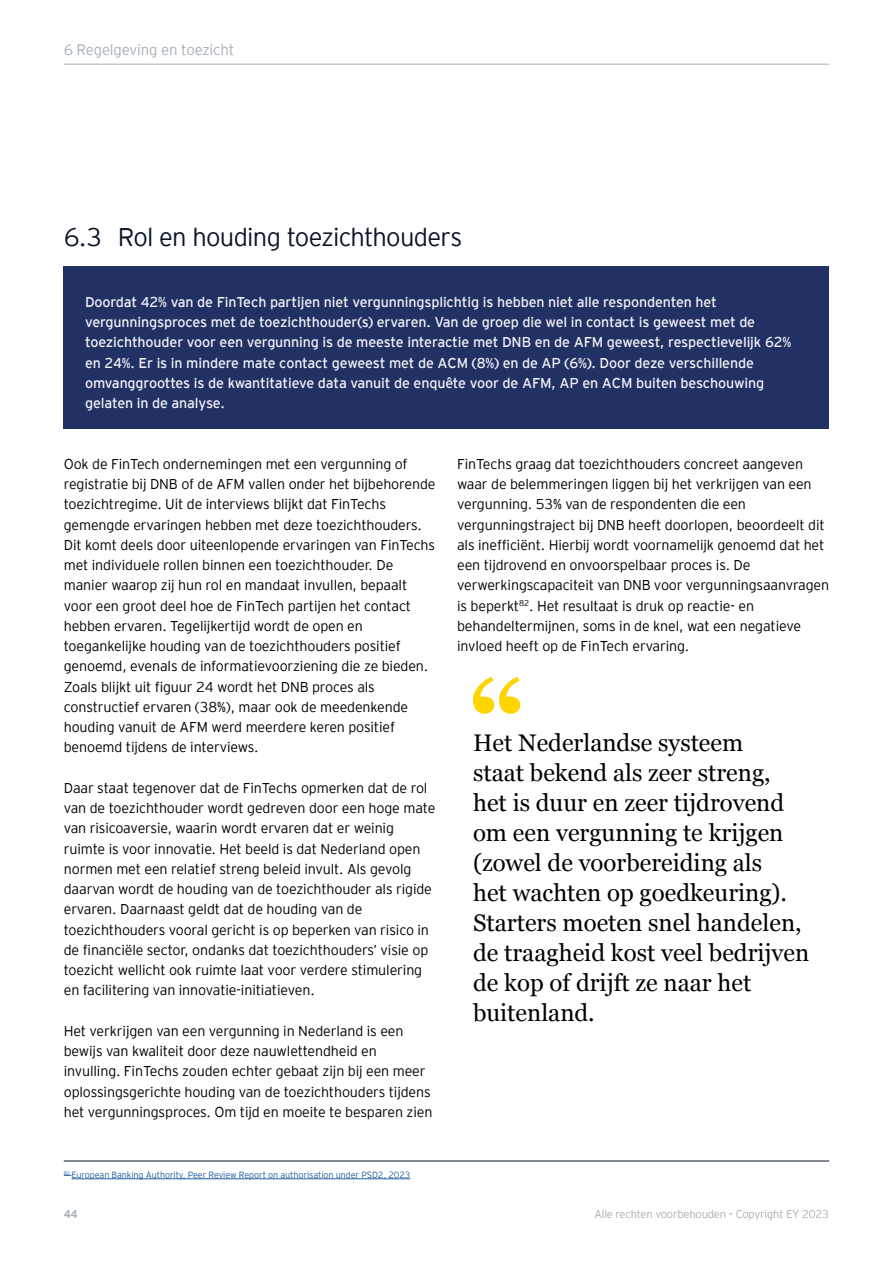
<style>
.page{position:relative;width:893px;height:1263px;background:#fff}
.page>*{position:absolute;margin:0;border:0;box-sizing:border-box;transform-origin:0 0}
.t1{font:300 25.5px "EY Interstate";letter-spacing:-.03em;color:#0a1627}
.t2{font:24px/30px "Georgia";color:#000}
.t3{font:300 15px "EY Interstate";letter-spacing:-.01em;color:#a7afb5}
.t4{font:300 14.25px/20.2px "EY Interstate";letter-spacing:-.01em;color:#000}
.t5{font:14.25px/20.2px "EY Interstate";letter-spacing:-.01em;color:#f1f0f5}
.t6{font:300 11.25px "EY Interstate";letter-spacing:-.02em;color:#a7afb5}
.t7{font:700 11.25px "EY Interstate";color:#a7afb5}
.t8{font:300 9px "EY Interstate";letter-spacing:-.01em;color:#215e9e}
</style>
<div class="page">
<hr style="left:64px;top:64px;width:765px;height:1px;background:#a7afb5">
<div style="left:64px;top:266px;width:765px;height:163px;background:#213164"></div>
<hr style="left:64px;top:1161px;width:765px;height:1px;background:#0a1627">
<hr style="left:71px;top:1178px;width:339px;height:1px;background:#215e9e">
<svg style="left:473px;top:677px;width:47px;height:37px"></svg>
<p class="t3" style="left:64px;top:39px;width:172px">6 Regelgeving en toezicht</p>
<h1 class="t1" style="left:64px;top:219px;width:400px">6.3 Rol en houding toezichthouders</h1>
<p class="t5" style="left:85px;top:291px;width:708px">Doordat 42% van de FinTech partijen niet vergunningsplichtig is hebben niet alle respondenten het vergunningsproces met de toezichthouder(s) ervaren. Van de groep die wel in contact is geweest met de toezichthouder voor een vergunning is de meeste interactie met DNB en de AFM geweest, respectievelijk 62% en 24%. Er is in mindere mate contact geweest met de ACM (8%) en de AP (6%). Door deze verschillende omvanggroottes is de kwantitatieve data vanuit de enquête voor de AFM, AP en ACM buiten beschouwing gelaten in de analyse.</p>
<p class="t4" style="left:64px;top:453px;width:373px">Ook de FinTech ondernemingen met een vergunning of registratie bij DNB of de AFM vallen onder het bijbehorende toezichtregime. Uit de interviews blijkt dat FinTechs gemengde ervaringen hebben met deze toezichthouders.<br>Dit komt deels door uiteenlopende ervaringen van FinTechs met individuele rollen binnen een toezichthouder. De manier waarop zij hun rol en mandaat invullen, bepaalt voor een groot deel hoe de FinTech partijen het contact hebben ervaren. Tegelijkertijd wordt de open en toegankelijke houding van de toezichthouders positief genoemd, evenals de informatievoorziening die ze bieden.<br>Zoals blijkt uit figuur 24 wordt het DNB proces als constructief ervaren (38%), maar ook de meedenkende houding vanuit de AFM werd meerdere keren positief benoemd tijdens de interviews.</p>
<p class="t4" style="left:64px;top:777px;width:373px">Daar staat tegenover dat de FinTechs opmerken dat de rol van de toezichthouder wordt gedreven door een hoge mate van risicoaversie, waarin wordt ervaren dat er weinig ruimte is voor innovatie. Het beeld is dat Nederland open normen met een relatief streng beleid invult. Als gevolg daarvan wordt de houding van de toezichthouder als rigide ervaren. Daarnaast geldt dat de houding van de toezichthouders vooral gericht is op beperken van risico in de financiële sector, ondanks dat toezichthouders’ visie op toezicht wellicht ook ruimte laat voor verdere stimulering en facilitering van innovatie-initiatieven.</p>
<p class="t4" style="left:64px;top:1020px;width:370px">Het verkrijgen van een vergunning in Nederland is een bewijs van kwaliteit door deze nauwlettendheid en invulling. FinTechs zouden echter gebaat zijn bij een meer oplossingsgerichte houding van de toezichthouders tijdens het vergunningsproces. Om tijd en moeite te besparen zien</p>
<p class="t8" style="left:64px;top:1168px;width:348px"><sup>82</sup> European Banking Authority, Peer Review Report on authorisation under PSD2, 2023</p>
<p class="t4" style="left:457px;top:453px;width:374px">FinTechs graag dat toezichthouders concreet aangeven waar de belemmeringen liggen bij het verkrijgen van een vergunning. 53% van de respondenten die een vergunningstraject bij DNB heeft doorlopen, beoordeelt dit als inefficiënt. Hierbij wordt voornamelijk genoemd dat het een tijdrovend en onvoorspelbaar proces is. De verwerkingscapaciteit van DNB voor vergunningsaanvragen is beperkt<sup>82</sup>. Het resultaat is druk op reactie- en behandeltermijnen, soms in de knel, wat een negatieve invloed heeft op de FinTech ervaring.</p>
<p class="t2" style="left:473px;top:727px;width:338px">Het Nederlandse systeem<br>staat bekend als zeer streng, het is duur en zeer tijdrovend om een vergunning te krijgen (zowel de voorbereiding als<br>het wachten op goedkeuring).<br>Starters moeten snel handelen, de traagheid kost veel bedrijven de kop of drijft ze naar het buitenland.</p>
<p class="t7" style="left:64px;top:1206px;width:15px">44</p>
<p class="t6" style="left:594px;top:1206px;width:236px">Alle rechten voorbehouden – Copyright EY 2023</p>
</div>
